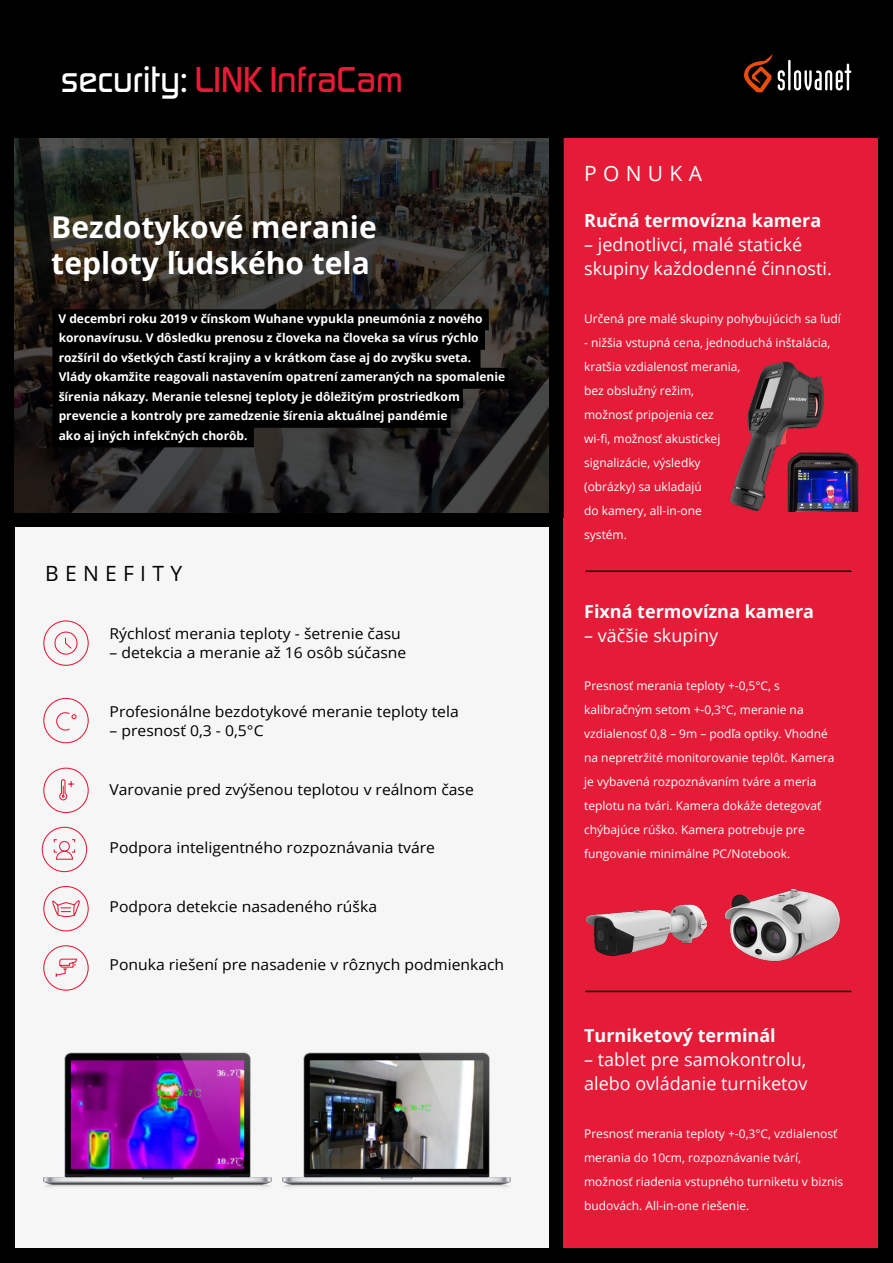
<style>
.page{position:relative;width:893px;height:1263px;background:#000}
.page>*{position:absolute;margin:0;border:0;box-sizing:border-box;transform-origin:0 0}
.t1{font:500 37.5px "Digital Sans EF";color:#e51b37}
.t2{font:700 30px/36px "Open Sans";color:#fff}
.t3{font:21px "Open Sans";letter-spacing:.3em;color:#000}
.t4{font:21px "Open Sans";letter-spacing:.3em;color:#fff}
.t5{font:18px/24px "Open Sans";color:#fff}
.t6{font:700 18px "Open Sans";color:#fff}
.t7{font:15px "Open Sans";color:#000;scale:1.05 1}
.t8{font:12px/24px "Open Sans";color:#fff}
.t9{font:700 12px/19.5px "Open Sans";color:#fff}
.s1{color:#fff}
</style>
<div class="page">
<div style="left:563px;top:138px;width:315px;height:1110px;background:#e51b37"></div>
<div style="left:15px;top:527px;width:534px;height:721px;background:#f6f6f6"></div>
<hr style="left:788px;top:60px;width:2px;height:30px;background:#fff">
<svg style="left:794px;top:64px;width:57px;height:27px"></svg>
<svg style="left:744px;top:54px;width:41px;height:38px"></svg>
<svg style="left:14px;top:138px;width:535px;height:375px;background:#2a2823"></svg>
<div style="left:52px;top:309px;width:437px;height:21px;background:#000"></div>
<div style="left:52px;top:329px;width:433px;height:21px;background:#000"></div>
<div style="left:52px;top:348px;width:428px;height:21px;background:#000"></div>
<div style="left:52px;top:368px;width:456px;height:21px;background:#000"></div>
<div style="left:52px;top:387px;width:411px;height:21px;background:#000"></div>
<div style="left:52px;top:407px;width:399px;height:21px;background:#000"></div>
<div style="left:52px;top:426px;width:202px;height:21px;background:#000"></div>
<img style="left:43px;top:1052px;width:215px;height:136px">
<img style="left:258px;top:1052px;width:253px;height:136px">
<div style="left:43px;top:768px;width:46px;height:45px;border:1px solid #e51b37;border-radius:50%"></div>
<svg style="left:59px;top:779px;width:16px;height:22px"></svg>
<div style="left:43px;top:620px;width:46px;height:46px;border:1px solid #e51b37;border-radius:50%"></div>
<svg style="left:54px;top:631px;width:24px;height:24px"></svg>
<div style="left:43px;top:698px;width:46px;height:45px;border:1px solid #e51b37;border-radius:50%"></div>
<svg style="left:56px;top:712px;width:21px;height:19px"></svg>
<div style="left:42px;top:827px;width:45px;height:45px;border:1px solid #e51b37;border-radius:50%"></div>
<svg style="left:53px;top:839px;width:23px;height:21px"></svg>
<div style="left:43px;top:886px;width:46px;height:45px;border:1px solid #e51b37;border-radius:50%"></div>
<svg style="left:47px;top:892px;width:38px;height:34px"></svg>
<div style="left:43px;top:945px;width:46px;height:46px;border:1px solid #e51b37;border-radius:50%"></div>
<svg style="left:55px;top:958px;width:23px;height:19px"></svg>
<img style="left:729px;top:361px;width:130px;height:151px">
<img style="left:585px;top:904px;width:121px;height:53px">
<img style="left:706px;top:889px;width:134px;height:73px">
<hr style="left:585px;top:570px;width:266px;height:2px;background:#000">
<hr style="left:585px;top:991px;width:266px;height:1px;background:#000">
<h1 class="t1" style="left:61px;top:57px;width:343px"><span class="s1">security:</span> LINK InfraCam</h1>
<h2 class="t2" style="left:51px;top:208px;width:327px">Bezdotykové meranie teploty ľudského tela</h2>
<p class="t9" style="left:58px;top:308px;width:448px">V decembri roku 2019 v čínskom Wuhane vypukla pneumónia z nového koronavírusu. V dôsledku prenosu z človeka na človeka sa vírus rýchlo rozšíril do všetkých častí krajiny a v krátkom čase aj do zvyšku sveta.<br>Vlády okamžite reagovali nastavením opatrení zameraných na spomalenie šírenia nákazy. Meranie telesnej teploty je dôležitým prostriedkom prevencie a kontroly pre zamedzenie šírenia aktuálnej pandémie<br>ako aj iných infekčných chorôb.</p>
<h3 class="t3" style="left:45px;top:559px;width:138px">BENEFITY</h3>
<p class="t7" style="left:110px;top:623px;width:279px">Rýchlosť merania teploty - šetrenie času</p>
<p class="t7" style="left:110px;top:643px;width:284px">– detekcia a meranie až 16 osôb súčasne</p>
<p class="t7" style="left:110px;top:701px;width:334px">Profesionálne bezdotykové meranie teploty tela</p>
<p class="t7" style="left:110px;top:721px;width:148px">– presnosť 0,3 - 0,5°C</p>
<p class="t7" style="left:110px;top:779px;width:348px">Varovanie pred zvýšenou teplotou v reálnom čase</p>
<p class="t7" style="left:110px;top:838px;width:312px">Podpora inteligentného rozpoznávania tváre</p>
<p class="t7" style="left:110px;top:896px;width:256px">Podpora detekcie nasadeného rúška</p>
<p class="t7" style="left:110px;top:955px;width:377px">Ponuka riešení pre nasadenie v rôznych podmienkach</p>
<h3 class="t4" style="left:584px;top:159px;width:119px">PONUKA</h3>
<h3 class="t6" style="left:584px;top:208px;width:239px">Ručná termovízna kamera</h3>
<h3 class="t5" style="left:584px;top:232px;width:249px">– jednotlivci, malé statické skupiny každodenné činnosti.</h3>
<p class="t8" style="left:584px;top:306px;width:258px">Určená pre malé skupiny pohybujúcich sa ľudí</p>
<p class="t8" style="left:584px;top:330px;width:248px">- nižšia vstupná cena, jednoduchá inštalácia, kratšia vzdialenosť merania,<br>bez obslužný režim,<br>možnosť pripojenia cez<br>wi-fi, možnosť akustickej<br>signalizácie, výsledky<br>(obrázky) sa ukladajú<br>do kamery, all-in-one<br>systém.</p>
<h3 class="t6" style="left:584px;top:599px;width:231px">Fixná termovízna kamera</h3>
<h3 class="t5" style="left:584px;top:623px;width:135px">– väčšie skupiny</h3>
<p class="t8" style="left:584px;top:673px;width:252px">Presnosť merania teploty +-0,5°C, s kalibračným setom +-0,3°C, meranie na vzdialenosť 0,8 – 9m – podľa optiky. Vhodné na nepretržité monitorovanie teplôt. Kamera je vybavená rozpoznávaním tváre a meria teplotu na tvári. Kamera dokáže detegovať chýbajúce rúško. Kamera potrebuje pre fungovanie minimálne PC/Notebook.</p>
<h3 class="t6" style="left:584px;top:1022px;width:193px">Turniketový terminál</h3>
<h3 class="t5" style="left:584px;top:1047px;width:225px">– tablet pre samokontrolu, alebo ovládanie turniketov</h3>
<p class="t8" style="left:584px;top:1121px;width:261px">Presnosť merania teploty +-0,3°C, vzdialenosť merania do 10cm, rozpoznávanie tvárí, možnosť riadenia vstupného turniketu v biznis budovách. All-in-one riešenie.</p>
</div>
